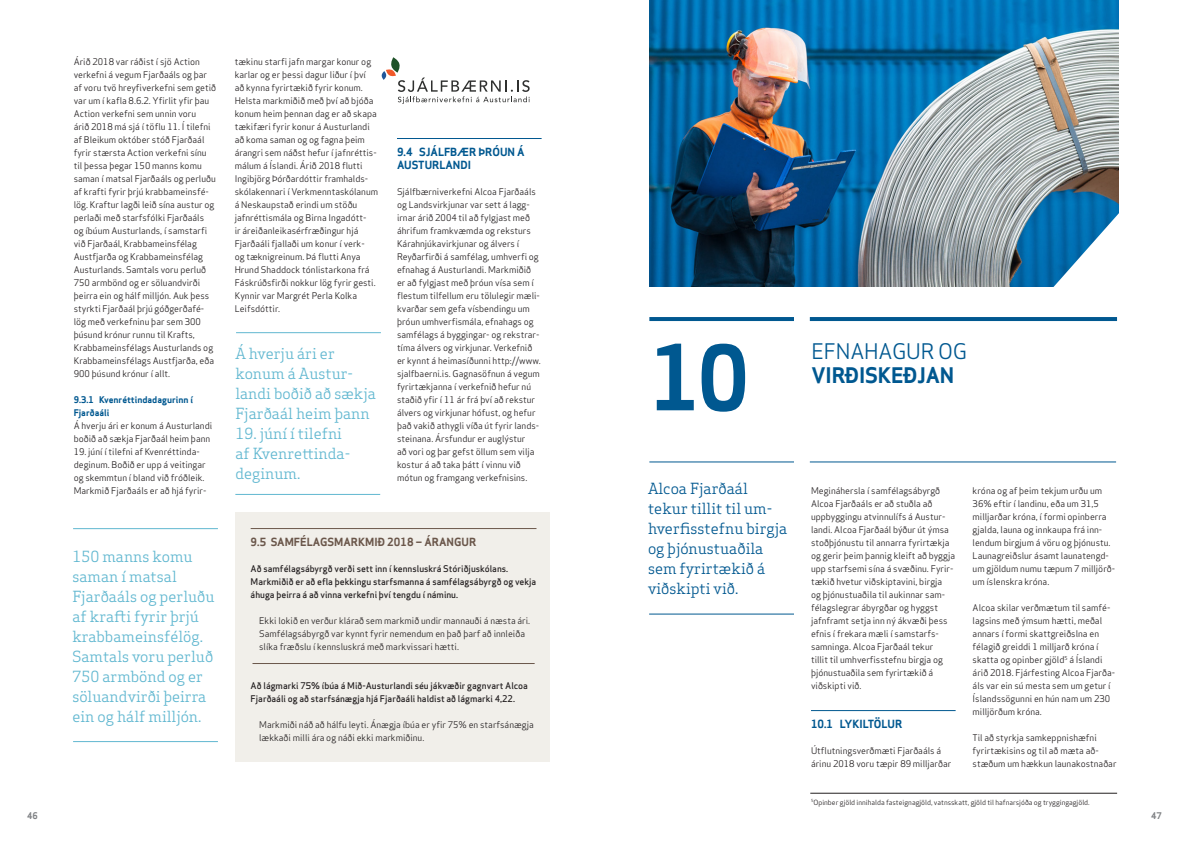
<style>
.page{position:relative;width:1191px;height:842px;background:#fff}
.page>*{position:absolute;margin:0;border:0;box-sizing:border-box;transform-origin:0 0}
.t1{font:700 87px "Apex Sans";color:#005890}
.t2{font:700 21px "Apex Sans";letter-spacing:-.01em;color:#005890}
.t3{font:21px "Apex Sans";letter-spacing:-.01em;color:#005890}
.t4{font:15px/20px "Apex Serif";color:#60b7d0}
.t5{font:15px/20px "Apex Serif";color:#005890}
.t6{font:700 11px/13px "Apex Sans";color:#005890}
.t7{font:700 11px "Apex Sans";color:#6a564a}
.t8{font:9px/13px "Apex Sans";color:#231f20}
.t9{font:500 9px/13px "Apex Sans";color:#231f20}
.t10{font:700 9px/13px "Apex Sans";color:#005890}
.t11{font:700 9px "Apex Sans";color:#808285}
.t12{font:7px "Apex Sans";color:#231f20}
</style>
<div class="page">
<hr style="left:811px;top:710px;width:144px;height:1px;background:#005890">
<hr style="left:810px;top:317px;width:307px;height:4px;background:#005890">
<hr style="left:649px;top:317px;width:145px;height:4px;background:#005890">
<hr style="left:649px;top:461px;width:145px;height:1px;background:#005890">
<hr style="left:810px;top:461px;width:306px;height:1px;background:#005890">
<img style="left:649px;top:0;width:469px;height:286px">
<svg style="left:1044px;top:202px;width:75px;height:85px"></svg>
<hr style="left:649px;top:614px;width:145px;height:1px;background:#005890">
<hr style="left:73px;top:528px;width:145px;height:1px;background:#60b7d0">
<hr style="left:73px;top:741px;width:145px;height:1px;background:#60b7d0">
<div style="left:235px;top:512px;width:315px;height:249px;background:#f1efea"></div>
<hr style="left:251px;top:528px;width:285px;height:1px;background:#6a564a">
<hr style="left:252px;top:663px;width:282px;height:1px;background:#6a564a">
<hr style="left:397px;top:138px;width:144px;height:1px;background:#005890">
<hr style="left:236px;top:332px;width:145px;height:1px;background:#60b7d0">
<hr style="left:235px;top:494px;width:145px;height:1px;background:#60b7d0">
<svg style="left:386px;top:57px;width:143px;height:47px"></svg>
<svg style="left:381px;top:71px;width:5px;height:9px"></svg>
<hr style="left:810px;top:793px;width:307px;height:1px;background:#231f20">
<p class="t8" style="left:74px;top:54px;width:144px">Árið 2018 var ráðist í sjö Action verkefni á vegum Fjarðaáls og þar af voru tvö hreyfiverkefni sem getið var um í kafla 8.6.2. Yfirlit yfir þau Action verkefni sem unnin voru<br>árið 2018 má sjá í töflu 11. Í tilefni af Bleikum október stóð Fjarðaál fyrir stærsta Action verkefni sínu til þessa þegar 150 manns komu saman í matsal Fjarðaáls og perluðu af krafti fyrir þrjú krabbameinsfé&shy;lög. Kraftur lagði leið sína austur og perlaði með starfsfólki Fjarðaáls og íbúum Austurlands, í samstarfi við Fjarðaál, Krabbameinsfélag Austfjarða og Krabbameinsfélag Austurlands. Samtals voru perluð 750 armbönd og er söluandvirði þeirra ein og hálf milljón. Auk þess styrkti Fjarðaál þrjú góðgerðafé&shy;lög með verkefninu þar sem 300 þúsund krónur runnu til Krafts, Krabbameinsfélags Austurlands og Krabbameinsfélags Austfjarða, eða 900 þúsund krónur í allt.</p>
<p class="t10" style="left:74px;top:393px;width:121px">9.3.1 Kvenréttindadagurinn í<br>Fjarðaáli</p>
<p class="t8" style="left:74px;top:418px;width:140px">Á hverju ári er konum á Austurlandi boðið að sækja Fjarðaál heim þann</p>
<p class="t8" style="left:74px;top:444px;width:134px">19. júní í tilefni af Kvenréttinda&shy;deginum. Boðið er upp á veitingar og skemmtun í bland við fróðleik.<br>Markmið Fjarðaáls er að hjá fyrir-</p>
<h3 class="t4" style="left:72px;top:546px;width:144px">150 manns komu saman í matsal<br>Fjarðaáls og perluðu af krafti fyrir þrjú krabbameinsfélög.<br>Samtals voru perluð<br>750 armbönd og er söluandvirði þeirra ein og hálf milljón.</h3>
<p class="t8" style="left:235px;top:54px;width:145px">tækinu starfi jafn margar konur og karlar og er þessi dagur liður í því<br>að kynna fyrirtækið fyrir konum.<br>Helsta markmiðið með því að bjóða konum heim þennan dag er að skapa tækifæri fyrir konur á Austurlandi að koma saman og og fagna þeim árangri sem náðst hefur í jafnréttis&shy;málum á Íslandi. Árið 2018 flutti<br>Ingibjörg Þórðardóttir framhalds&shy;skólakennari í Verkmenntaskólanum á Neskaupstað erindi um stöðu jafnréttismála og Birna Ingadótt-<br>ir áreiðanleikasérfræðingur hjá<br>Fjarðaáli fjallaði um konur í verk-<br>og tæknigreinum. Þá flutti Anya<br>Hrund Shaddock tónlistarkona frá<br>Fáskrúðsfirði nokkur lög fyrir gesti.<br>Kynnir var Margrét Perla Kolka<br>Leifsdóttir.</p>
<h3 class="t4" style="left:235px;top:343px;width:142px">Á hverju ári er konum á Austur&shy;landi boðið að sækja<br>Fjarðaál heim þann</h3>
<h3 class="t4" style="left:235px;top:423px;width:116px">19. júní í tilefni af Kvenrettinda&shy;deginum.</h3>
<p class="t6" style="left:397px;top:145px;width:129px">9.4 SJÁLFBÆR ÞRÓUN Á<br>AUSTURLANDI</p>
<p class="t8" style="left:397px;top:184px;width:145px">Sjálfbærniverkefni Alcoa Fjarðaáls og Landsvirkjunar var sett á lagg&shy;irnar árið 2004 til að fylgjast með áhrifum framkvæmda og reksturs Kárahnjúkavirkjunar og álvers í Reyðarfirði á samfélag, umhverfi og efnahag á Austurlandi. Markmiðið er að fylgjast með þróun vísa sem í flestum tilfellum eru tölulegir mæli&shy;kvarðar sem gefa vísbendingu um þróun umhverfismála, efnahags og samfélags á byggingar- og rekstrar&shy;tíma álvers og virkjunar. Verkefnið er kynnt á heimasíðunni http://www. sjalfbaerni.is. Gagnasöfnun á vegum fyrirtækjanna í verkefnið hefur nú staðið yfir í 11 ár frá því að rekstur álvers og virkjunar hófust, og hefur það vakið athygli víða út fyrir lands&shy;steinana. Ársfundur er auglýstur<br>að vori og þar gefst öllum sem vilja kostur á að taka þátt í vinnu við mótun og framgang verkefnisins.</p>
<p class="t7" style="left:251px;top:535px;width:227px">9.5 SAMFÉLAGSMARKMIÐ 2018 – ÁRANGUR</p>
<p class="t9" style="left:251px;top:562px;width:287px">Að samfélagsábyrgð verði sett inn í kennsluskrá Stóriðjuskólans.<br>Markmiðið er að efla þekkingu starfsmanna á samfélagsábyrgð og vekja áhuga þeirra á að vinna verkefni því tengdu í náminu.</p>
<p class="t8" style="left:259px;top:613px;width:272px">Ekki lokið en verður klárað sem markmið undir mannauði á næsta ári.<br>Samfélagsábyrgð var kynnt fyrir nemendum en það þarf að innleiða slíka fræðslu í kennsluskrá með markvissari hætti.</p>
<p class="t9" style="left:251px;top:679px;width:279px">Að lágmarki 75% íbúa á Mið-Austurlandi séu jákvæðir gagnvart Alcoa<br>Fjarðaáli og að starfsánægja hjá Fjarðaáli haldist að lágmarki 4,22.</p>
<p class="t8" style="left:259px;top:717px;width:276px">Markmiði náð að hálfu leyti. Ánægja íbúa er yfir 75% en starfsánægja lækkaði milli ára og náði ekki markmiðinu.</p>
<h1 class="t1" style="left:649px;top:322px;width:102px">10</h1>
<h2 class="t3" style="left:811px;top:334px;width:157px">EFNAHAGUR OG</h2>
<h2 class="t2" style="left:811px;top:361px;width:144px">VIRÐISKEÐJAN</h2>
<h3 class="t5" style="left:648px;top:478px;width:141px">Alcoa Fjarðaál tekur tillit til um&shy;hverfisstefnu birgja og þjónustuaðila sem fyrirtækið á viðskipti við.</h3>
<p class="t8" style="left:811px;top:483px;width:146px">Megináhersla í samfélagsábyrgð Alcoa Fjarðaáls er að stuðla að uppbyggingu atvinnulífs á Austur&shy;landi. Alcoa Fjarðaál býður út ýmsa stoðþjónustu til annarra fyrirtækja og gerir þeim þannig kleift að byggja upp starfsemi sína á svæðinu. Fyrir-- tækið hvetur viðskiptavini, birgja<br>og þjónustuaðila til aukinnar sam-- félagslegrar ábyrgðar og hyggst jafnframt setja inn ný ákvæði þess efnis í frekara mæli í samstarfs&shy;samninga. Alcoa Fjarðaál tekur<br>tillit til umhverfisstefnu birgja og þjónustuaðila sem fyrirtækið á viðskipti við.</p>
<p class="t6" style="left:811px;top:717px;width:93px">10.1 LYKILTÖLUR</p>
<p class="t8" style="left:811px;top:743px;width:142px">Útflutningsverðmæti Fjarðaáls á árinu 2018 voru tæpir 89 milljarðar</p>
<p class="t8" style="left:972px;top:483px;width:144px">króna og af þeim tekjum urðu um<br>36% eftir í landinu, eða um 31,5 milljarðar króna, í formi opinberra gjalda, launa og innkaupa frá inn&shy;lendum birgjum á vöru og þjónustu.<br>Launagreiðslur ásamt launatengd&shy;um gjöldum numu tæpum 7 milljörð&shy;um íslenskra króna.</p>
<p class="t8" style="left:972px;top:600px;width:144px">Alcoa skilar verðmætum til samfé&shy;lagsins með ýmsum hætti, meðal annars í formi skattgreiðslna en félagið greiddi 1 milljarð króna í skatta og opinber gjöld<sup>5</sup> á Íslandi árið 2018. Fjárfesting Alcoa Fjarða&shy;áls var ein sú mesta sem um getur í<br>Íslandssögunni en hún nam um 230 milljörðum króna.</p>
<p class="t8" style="left:972px;top:730px;width:145px">Til að styrkja samkeppnishæfni fyrirtækisins og til að mæta að&shy;stæðum um hækkun launakostnaðar</p>
<p class="t12" style="left:811px;top:796px;width:280px"><sup>5</sup>Opinber gjöld innihalda fasteignagjöld, vatnsskatt, gjöld til hafnarsjóða og tryggingagjöld.</p>
<p class="t11" style="left:27px;top:810px;width:12px">46</p>
<p class="t11" style="left:1151px;top:810px;width:12px">47</p>
</div>
